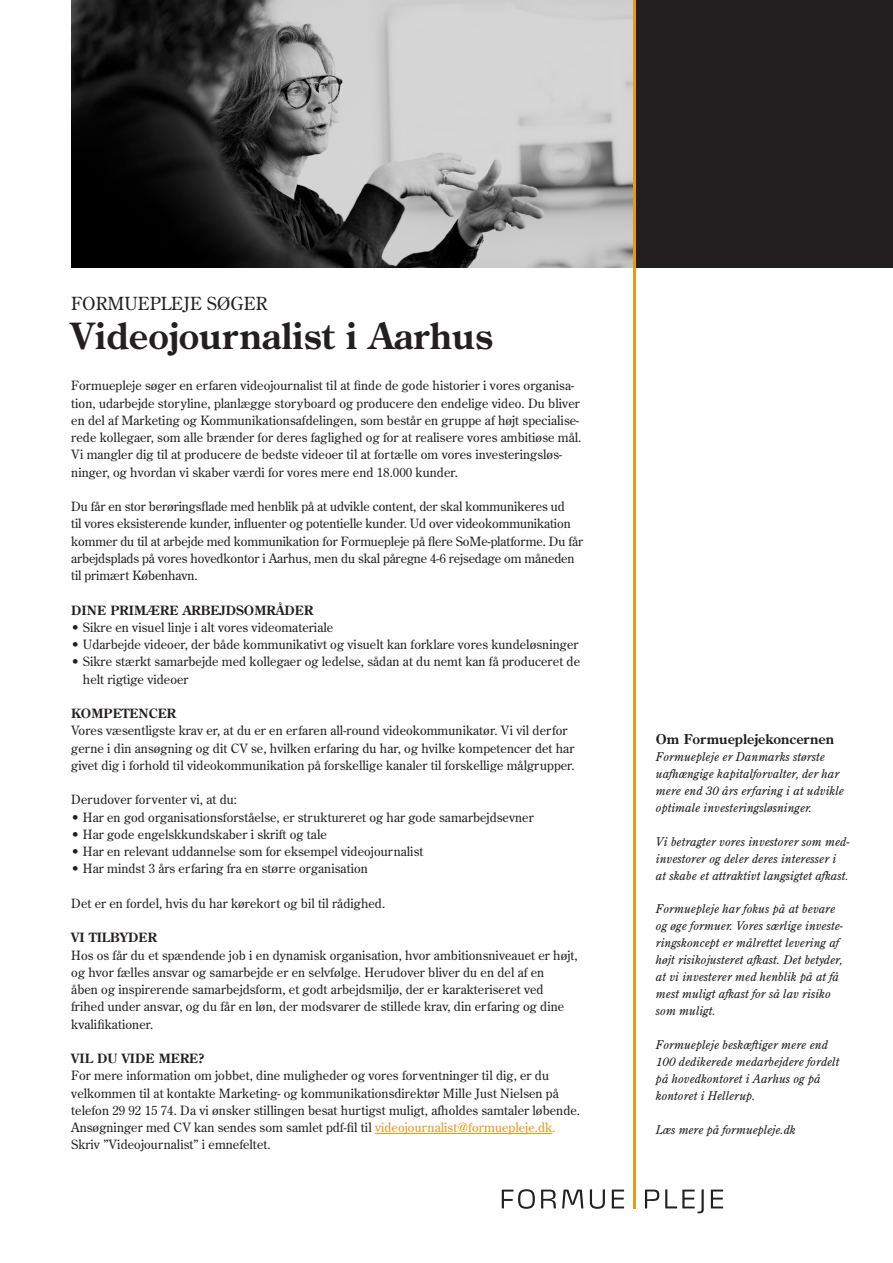
<style>
.page{position:relative;width:893px;height:1263px;background:#fff}
.page>*{position:absolute;margin:0;border:0;box-sizing:border-box;transform-origin:0 0}
.t1{font:700 36px "Century Old Style Std";letter-spacing:.005em;color:#231f20}
.t2{font:18px "Century Old Style Std";letter-spacing:.005em;color:#231f20}
.t3{font:700 13.5px "Century Old Style Std";color:#231f20}
.t4{font:12.75px/17.2px "Century Old Style Std";letter-spacing:.005em;color:#231f20}
.t5{font:700 12.75px "Century Old Style Std";letter-spacing:.005em;color:#231f20}
.t6{font:italic 12px/17px "Century Old Style Std";letter-spacing:.005em;color:#231f20}
.s1{color:#e89818}
</style>
<div class="page">
<div style="left:71px;top:0;width:822px;height:268px;background:#231f20"></div>
<img style="left:71px;top:0;width:562px;height:268px">
<hr style="left:375px;top:1133px;width:177px;height:1px;background:#e89818">
<svg style="left:502px;top:1189px;width:33px;height:20px"></svg>
<svg style="left:541px;top:1189px;width:15px;height:19px"></svg>
<svg style="left:562px;top:1189px;width:21px;height:19px"></svg>
<svg style="left:590px;top:1189px;width:15px;height:20px"></svg>
<svg style="left:612px;top:1189px;width:12px;height:19px"></svg>
<svg style="left:645px;top:1189px;width:14px;height:19px"></svg>
<svg style="left:665px;top:1189px;width:39px;height:24px"></svg>
<svg style="left:711px;top:1189px;width:12px;height:19px"></svg>
<hr style="left:633px;top:0;width:2px;height:1209px;background:#e89818">
<p class="t2" style="left:71px;top:292px;width:197px">FORMUEPLEJE SØGER</p>
<p class="t1" style="left:71px;top:312px;width:423px">Videojournalist i Aarhus</p>
<p class="t4" style="left:71px;top:377px;width:512px">Formuepleje søger en erfaren videojournalist til at finde de gode historier i vores organisa&shy;tion, udarbejde storyline, planlægge storyboard og producere den endelige video. Du bliver en del af Marketing og Kommunikationsafdelingen, som består en gruppe af højt specialise&shy;rede kollegaer, som alle brænder for deres faglighed og for at realisere vores ambitiøse mål.<br>Vi mangler dig til at producere de bedste videoer til at fortælle om vores investeringsløs&shy;ninger, og hvordan vi skaber værdi for vores mere end 18.000 kunder.</p>
<p class="t4" style="left:71px;top:498px;width:513px">Du får en stor berøringsflade med henblik på at udvikle content, der skal kommunikeres ud<br>til vores eksisterende kunder, influenter og potentielle kunder. Ud over videokommunikation kommer du til at arbejde med kommunikation for Formuepleje på flere SoMe-platforme. Du får arbejdsplads på vores hovedkontor i Aarhus, men du skal påregne 4-6 rejsedage om måneden til primært København.</p>
<p class="t5" style="left:71px;top:602px;width:243px">DINE PRIMÆRE ARBEJDSOMRÅDER</p>
<p class="t4" style="left:71px;top:618px;width:264px">• Sikre en visuel linje i alt vores videomateriale</p>
<p class="t4" style="left:71px;top:636px;width:509px">• Udarbejde videoer, der både kommunikativt og visuelt kan forklare vores kundeløsninger</p>
<p class="t4" style="left:83px;top:653px;width:499px;text-indent:-12px">• Sikre stærkt samarbejde med kollegaer og ledelse, sådan at du nemt kan få produceret de helt rigtige videoer</p>
<p class="t5" style="left:71px;top:705px;width:106px">KOMPETENCER</p>
<p class="t4" style="left:71px;top:722px;width:505px">Vores væsentligste krav er, at du er en erfaren all-round videokommunikatør. Vi vil derfor gerne i din ansøgning og dit CV se, hvilken erfaring du har, og hvilke kompetencer det har givet dig i forhold til videokommunikation på forskellige kanaler til forskellige målgrupper.</p>
<p class="t4" style="left:71px;top:791px;width:167px">Derudover forventer vi, at du:</p>
<p class="t4" style="left:71px;top:808px;width:464px">• Har en god organisationsforståelse, er struktureret og har gode samarbejdsevner</p>
<p class="t4" style="left:71px;top:825px;width:257px">• Har gode engelskkundskaber i skrift og tale</p>
<p class="t4" style="left:71px;top:843px;width:354px">• Har en relevant uddannelse som for eksempel videojournalist</p>
<p class="t4" style="left:71px;top:860px;width:298px">• Har mindst 3 års erfaring fra en større organisation</p>
<p class="t4" style="left:71px;top:894px;width:315px">Det er en fordel, hvis du har kørekort og bil til rådighed.</p>
<p class="t5" style="left:71px;top:929px;width:87px">VI TILBYDER</p>
<p class="t4" style="left:71px;top:946px;width:508px">Hos os får du et spændende job i en dynamisk organisation, hvor ambitionsniveauet er højt, og hvor fælles ansvar og samarbejde er en selvfølge. Herudover bliver du en del af en<br>åben og inspirerende samarbejdsform, et godt arbejdsmiljø, der er karakteriseret ved frihed under ansvar, og du får en løn, der modsvarer de stillede krav, din erfaring og dine kvalifikationer.</p>
<p class="t5" style="left:71px;top:1050px;width:135px">VIL DU VIDE MERE?</p>
<p class="t4" style="left:71px;top:1067px;width:510px">For mere information om jobbet, dine muligheder og vores forventninger til dig, er du velkommen til at kontakte Marketing- og kommunikationsdirektør Mille Just Nielsen på telefon 29 92 15 74. Da vi ønsker stillingen besat hurtigst muligt, afholdes samtaler løbende.<br>Ansøgninger med CV kan sendes som samlet pdf-fil til <span class="s1">videojournalist@formuepleje.dk.<br></span>Skriv ”Videojournalist” i emnefeltet.</p>
<p class="t3" style="left:656px;top:730px;width:180px">Om Formueplejekoncernen</p>
<p class="t6" style="left:656px;top:748px;width:189px">Formuepleje er Danmarks største uafhængige kapitalforvalter, der har mere end 30 års erfaring i at udvikle optimale investeringsløsninger.</p>
<p class="t6" style="left:656px;top:833px;width:195px">Vi betragter vores investorer som med&shy;investorer og deler deres interesser i<br>at skabe et attraktivt langsigtet afkast.</p>
<p class="t6" style="left:656px;top:900px;width:189px">Formuepleje har fokus på at bevare og øge formuer. Vores særlige investe&shy;ringskoncept er målrettet levering af højt risikojusteret afkast. Det betyder, at vi investerer med henblik på at få mest muligt afkast for så lav risiko som muligt.</p>
<p class="t6" style="left:656px;top:1036px;width:173px">Formuepleje beskæftiger mere end</p>
<p class="t6" style="left:656px;top:1053px;width:185px">100 dedikerede medarbejdere fordelt på hovedkontoret i Aarhus og på</p>
<p class="t6" style="left:656px;top:1087px;width:101px">kontoret i Hellerup.</p>
<p class="t6" style="left:656px;top:1121px;width:141px">Læs mere på formuepleje.dk</p>
</div>
